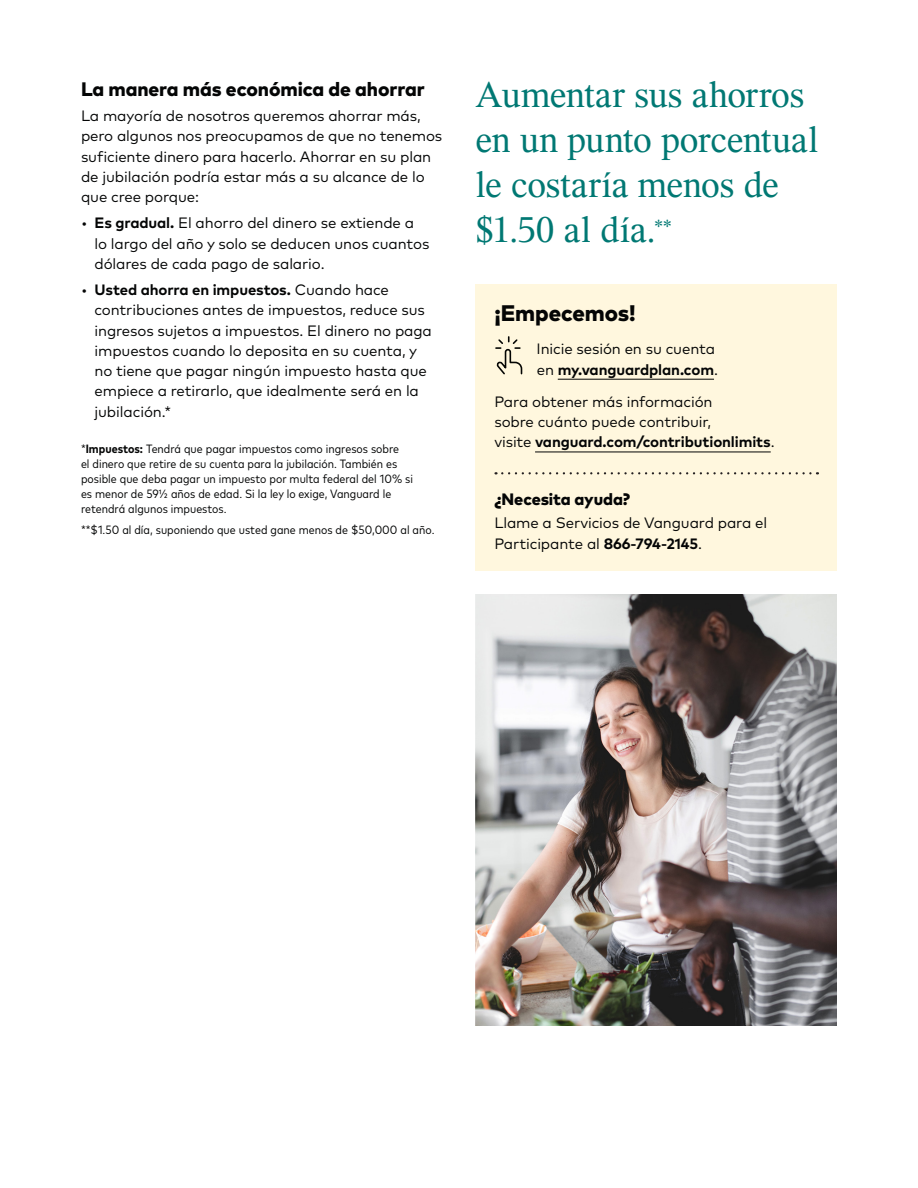
<style>
.page{position:relative;width:918px;height:1188px;background:#fff}
.page>*{position:absolute;margin:0;border:0;box-sizing:border-box;transform-origin:0 0}
.PSx_Pull_Quote_25_30{font:37.5px/45px "Thorndale AMT";letter-spacing:-.005em;color:#007873}
.PSx_CTA_A_Headline_1{font:800 22.5px "Mark Pro";letter-spacing:-.005em;color:#040505}
.PSx_B_Headline__Heav{font:800 19.5px "Mark Pro";letter-spacing:-.005em;color:#040505}
.PSx_CTA_C_Headline_1{font:800 16.5px "Mark Pro";letter-spacing:-.005em;color:#040505}
.PSx_Body_Text_before{font:15px/20.2px "Mark Pro";letter-spacing:-.01em;color:#040505}
.PSx_CTA_Body_Text_10{font:15px/20.2px "Mark Pro";letter-spacing:-.01em;color:#040505}
.PSx_Disclaimer__Narr{font:condensed 12px/15px "Mark Pro";color:#040505}
.s1{font-weight:700}
.s2{color:#070707}
</style>
<div class="page">
<div style="left:476px;top:284px;width:361px;height:286px;background:#fff7de"></div>
<hr style="left:558px;top:379px;width:156px;height:1px;background:#040505">
<hr style="left:535px;top:452px;width:236px;height:1px;background:#040505">
<svg style="left:495px;top:336px;width:27px;height:38px"></svg>
<svg style="left:496px;top:472px;width:322px;height:2px"></svg>
<img style="left:476px;top:594px;width:361px;height:432px">
<h2 class="PSx_B_Headline__Heav" style="left:81px;top:75px;width:345px">La manera más económica de ahorrar</h2>
<p class="PSx_Body_Text_before" style="left:81px;top:105px;width:363px">La mayoría de nosotros queremos ahorrar más, pero algunos nos preocupamos de que no tenemos suficiente dinero para hacerlo. Ahorrar en su plan de jubilación podría estar más a su alcance de lo que cree porque:</p>
<p class="PSx_Body_Text_before" style="left:94px;top:212px;width:336px;text-indent:-14px">• <span class="s1">Es gradual.</span> El ahorro del dinero se extiende a lo largo del año y solo se deducen unos cuantos dólares de cada pago de salario.</p>
<p class="PSx_Body_Text_before" style="left:94px;top:279px;width:339px;text-indent:-14px">• <span class="s1">Usted ahorra en impuestos.</span> Cuando hace contribuciones antes de impuestos, reduce sus ingresos sujetos a impuestos. El dinero no paga impuestos cuando lo deposita en su cuenta, y no tiene que pagar ningún impuesto hasta que empiece a retirarlo, que idealmente será en la jubilación.<span class="s2">*</span></p>
<p class="PSx_Disclaimer__Narr" style="left:81px;top:440px;width:334px"><span class="s2">*</span><span class="s1">Impuestos:</span> Tendrá que pagar impuestos como ingresos sobre<br>el dinero que retire de su cuenta para la jubilación. También es posible que deba pagar un impuesto por multa federal del 10% si es menor de 59½ años de edad. Si la ley lo exige, Vanguard le retendrá algunos impuestos.</p>
<p class="PSx_Disclaimer__Narr" style="left:81px;top:521px;width:355px"><span class="s2">**</span>$1.50 al día, suponiendo que usted gane menos de $50,000 al año.</p>
<p class="PSx_Pull_Quote_25_30" style="left:476px;top:71px;width:345px">Aumentar sus ahorros en un punto porcentual le costaría menos de $1.50 al día.<sup>**</sup></p>
<h3 class="PSx_CTA_A_Headline_1" style="left:494px;top:295px;width:143px">¡Empecemos!</h3>
<p class="PSx_CTA_Body_Text_10" style="left:537px;top:338px;width:183px">Inicie sesión en su cuenta en <span class="s1">my.vanguardplan.com</span>.</p>
<p class="PSx_CTA_Body_Text_10" style="left:494px;top:390px;width:282px">Para obtener más información<br>sobre cuánto puede contribuir,<br>visite <span class="s1">vanguard.com/contributionlimits</span>.</p>
<h4 class="PSx_CTA_C_Headline_1" style="left:494px;top:487px;width:137px">¿Necesita ayuda?</h4>
<p class="PSx_CTA_Body_Text_10" style="left:494px;top:512px;width:274px">Llame a Servicios de Vanguard para el<br>Participante al <span class="s1">866-794-2145</span>.</p>
</div>
